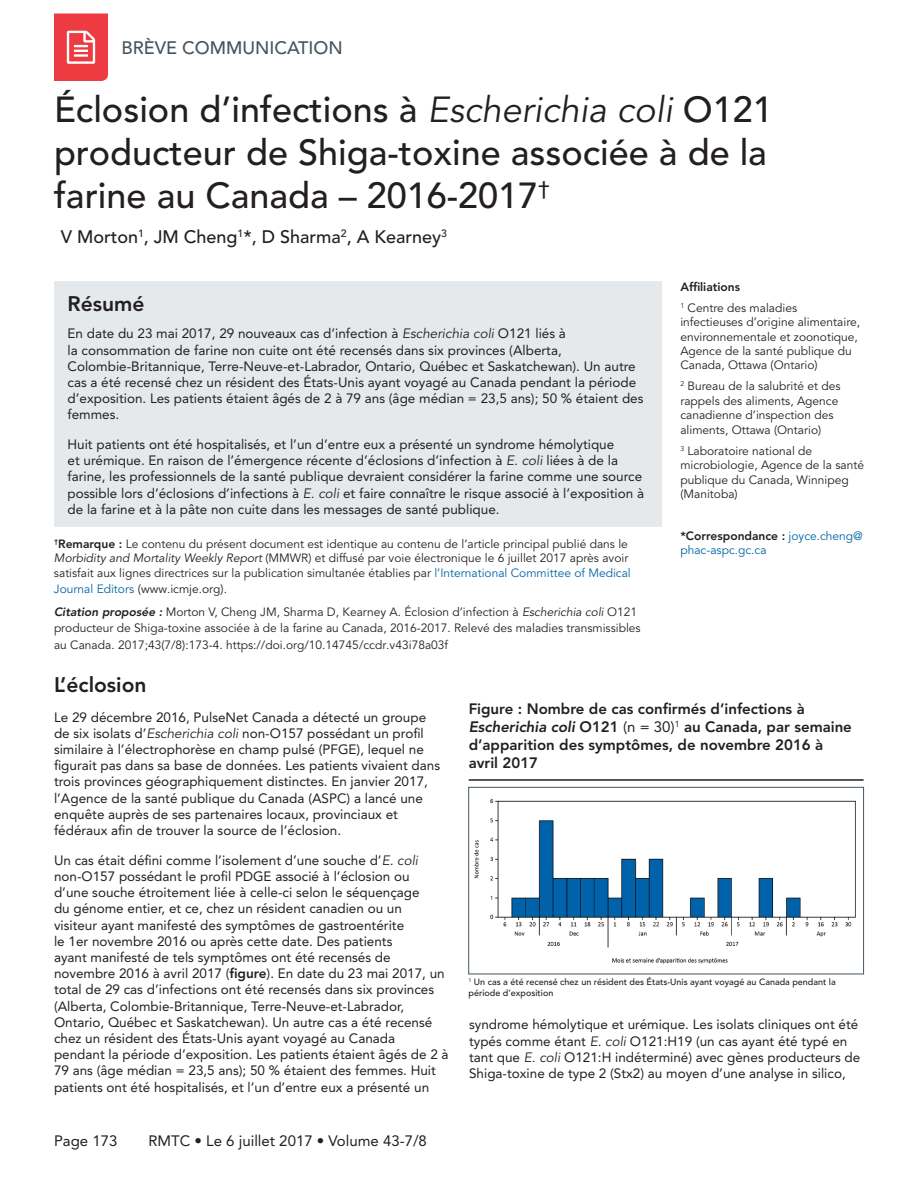
<style>
.page{position:relative;width:918px;height:1188px;background:#fff}
.page>*{position:absolute;margin:0;border:0;box-sizing:border-box;transform-origin:0 0}
.A_-_H2{font:500 36px/43.2px "Avenir LT Std";color:#231f20}
.A_-_H3_References_Sp{font:800 21px "Avenir LT Std";color:#231f20}
.Heading_3{font:800 21px "Avenir LT Std";color:#231f20}
.A_-_Names{font:500 18px "Avenir LT Std";color:#231f20}
.A_-_Header_-_Left{font:500 18px "Avenir LT Std";color:#45555f}
.A_-_Fig_Cap{font:800 15px/18px "Avenir LT Std";color:#231f20}
.Footer_-_Left__Page{font:15px "Avenir LT Std";color:#231f20}
.A_-_Body{font:13.5px/16.2px "Avenir LT Std";color:#231f20}
.A_-_Sidebar{font:12px/14.4px "Avenir LT Std";color:#231f20}
.A_-_Suggested_Citati{font:12px/16.5px "Avenir LT Std";color:#231f20}
.A_-_Sidebar-2{font:12px/13.5px "Avenir LT Std";color:#0065a4}
.A_-_Sidebar-3{font:800 12px "Avenir LT Std";color:#231f20}
.A_-_Table_-_Footnote{font:500 9px/10.5px "Avenir LT Std";color:#231f20}
.s1{font-weight:400;font-style:italic}
.s2{font-style:italic}
.s3{font-weight:800}
.s4{color:#0065a4}
.s5{font-weight:800;font-style:italic}
.s6{font-weight:800;color:#231f20}
.s7{font-weight:400}
</style>
<div class="page">
<svg style="left:54px;top:14px;width:54px;height:67px;background:#ef4f56"></svg>
<div style="left:54px;top:282px;width:608px;height:245px;background:#e6e9eb"></div>
<hr style="left:469px;top:779px;width:395px;height:2px;background:#231f20">
<img style="left:474px;top:799px;width:382px;height:165px">
<div style="left:469px;top:787px;width:395px;height:187px;border:1px solid #45555f"></div>
<p class="A_-_Header_-_Left" style="left:122px;top:37px;width:223px">BRÈVE COMMUNICATION</p>
<p class="A_-_H2" style="left:54px;top:89px;width:720px">Éclosion d’infections à <span class="s1">Escherichia coli</span> O121 producteur de Shiga-toxine associée à de la farine au Canada – 2016-2017<sup>†</sup></p>
<p class="A_-_Names" style="left:61px;top:227px;width:388px">V Morton<sup>1</sup>, JM Cheng<sup>1</sup>*, D Sharma<sup>2</sup>, A Kearney<sup>3</sup></p>
<p class="Heading_3" style="left:68px;top:291px;width:78px">Résumé</p>
<p class="A_-_Body" style="left:68px;top:326px;width:578px">En date du 23 mai 2017, 29 nouveaux cas d’infection à <span class="s2">Escherichia coli</span> O121 liés à<br>la consommation de farine non cuite ont été recensés dans six provinces (Alberta, Colombie-Britannique, Terre-Neuve-et-Labrador, Ontario, Québec et Saskatchewan). Un autre cas a été recensé chez un résident des États-Unis ayant voyagé au Canada pendant la période d’exposition. Les patients étaient âgés de 2 à 79 ans (âge médian = 23,5 ans); 50 % étaient des femmes.</p>
<p class="A_-_Body" style="left:68px;top:436px;width:578px">Huit patients ont été hospitalisés, et l’un d’entre eux a présenté un syndrome hémolytique<br>et urémique. En raison de l’émergence récente d’éclosions d’infection à <span class="s2">E. coli</span> liées à de la farine, les professionnels de la santé publique devraient considérer la farine comme une source possible lors d’éclosions d’infections à <span class="s2">E. coli</span> et faire connaître le risque associé à l’exposition à de la farine et à la pâte non cuite dans les messages de santé publique.</p>
<p class="A_-_Sidebar" style="left:54px;top:537px;width:578px"><sup>†</sup><span class="s3">Remarque :</span> Le contenu du présent document est identique au contenu de l’article principal publié dans le<br><span class="s2">Morbidity and Mortality Weekly Report</span> (MMWR) et diffusé par voie électronique le 6 juillet 2017 après avoir satisfait aux lignes directrices sur la publication simultanée établies par <span class="s4">l’International Committee of Medical</span></p>
<p class="A_-_Sidebar" style="left:54px;top:582px;width:175px"><span class="s4">Journal Editors</span> (www.icmje.org).</p>
<p class="A_-_Suggested_Citati" style="left:54px;top:604px;width:588px"><span class="s5">Citation proposée :</span> Morton V, Cheng JM, Sharma D, Kearney A. Éclosion d’infection à <span class="s2">Escherichia coli</span> O121 producteur de Shiga-toxine associée à de la farine au Canada, 2016-2017. Relevé des maladies transmissibles au Canada. 2017;43(7/8):173-4. https://doi.org/10.14745/ccdr.v43i78a03f</p>
<p class="A_-_Sidebar-3" style="left:680px;top:279px;width:61px">Affiliations</p>
<p class="A_-_Sidebar" style="left:680px;top:301px;width:181px"><sup>1</sup> Centre des maladies infectieuses d’origine alimentaire, environnementale et zoonotique,<br>Agence de la santé publique du<br>Canada, Ottawa (Ontario)</p>
<p class="A_-_Sidebar" style="left:680px;top:379px;width:162px"><sup>2</sup> Bureau de la salubrité et des rappels des aliments, Agence canadienne d’inspection des aliments, Ottawa (Ontario)</p>
<p class="A_-_Sidebar" style="left:680px;top:444px;width:185px"><sup>3</sup> Laboratoire national de microbiologie, Agence de la santé publique du Canada, Winnipeg (Manitoba)</p>
<p class="A_-_Sidebar-2" style="left:680px;top:530px;width:184px"><span class="s6">*Correspondance :</span> joyce.cheng@ phac-aspc.gc.ca</p>
<p class="A_-_H3_References_Sp" style="left:54px;top:672px;width:94px">L’éclosion</p>
<p class="A_-_Body" style="left:54px;top:709px;width:388px">Le 29 décembre 2016, PulseNet Canada a détecté un groupe de six isolats d’<span class="s2">Escherichia coli</span> non-O157 possédant un profil similaire à l’électrophorèse en champ pulsé (PFGE), lequel ne figurait pas dans sa base de données. Les patients vivaient dans trois provinces géographiquement distinctes. En janvier 2017, l’Agence de la santé publique du Canada (ASPC) a lancé une enquête auprès de ses partenaires locaux, provinciaux et fédéraux afin de trouver la source de l’éclosion.</p>
<p class="A_-_Body" style="left:54px;top:852px;width:396px">Un cas était défini comme l’isolement d’une souche d’<span class="s2">E. coli </span>non-O157 possédant le profil PDGE associé à l’éclosion ou<br>d’une souche étroitement liée à celle-ci selon le séquençage<br>du génome entier, et ce, chez un résident canadien ou un<br>visiteur ayant manifesté des symptômes de gastroentérite<br>le 1er novembre 2016 ou après cette date. Des patients<br>ayant manifesté de tels symptômes ont été recensés de novembre 2016 à avril 2017 (<span class="s3">figure</span>). En date du 23 mai 2017, un total de 29 cas d’infections ont été recensés dans six provinces (Alberta, Colombie-Britannique, Terre-Neuve-et-Labrador, Ontario, Québec et Saskatchewan). Un autre cas a été recensé chez un résident des États-Unis ayant voyagé au Canada pendant la période d’exposition. Les patients étaient âgés de 2 à 79 ans (âge médian = 23,5 ans); 50 % étaient des femmes. Huit patients ont été hospitalisés, et l’un d’entre eux a présenté un</p>
<p class="Footer_-_Left__Page" style="left:54px;top:1133px;width:65px">Page 173</p>
<p class="Footer_-_Left__Page" style="left:148px;top:1133px;width:280px">RMTC • Le 6 juillet 2017 • Volume 43-7/8</p>
<p class="A_-_Fig_Cap" style="left:469px;top:700px;width:385px">Figure : Nombre de cas confirmés d’infections à <span class="s2">Escherichia coli</span> O121 <span class="s7">(n = 30)</span><sup>1</sup> au Canada, par semaine d’apparition des symptômes, de novembre 2016 à avril 2017</p>
<p class="A_-_Table_-_Footnote" style="left:469px;top:977px;width:369px"><sup>1</sup> Un cas a été recensé chez un résident des États-Unis ayant voyagé au Canada pendant la période d’exposition</p>
<p class="A_-_Body" style="left:469px;top:1017px;width:393px">syndrome hémolytique et urémique. Les isolats cliniques ont été typés comme étant <span class="s2">E. coli</span> O121:H19 (un cas ayant été typé en tant que <span class="s2">E. coli</span> O121:H indéterminé) avec gènes producteurs de Shiga-toxine de type 2 (Stx2) au moyen d’une analyse in silico,</p>
</div>
